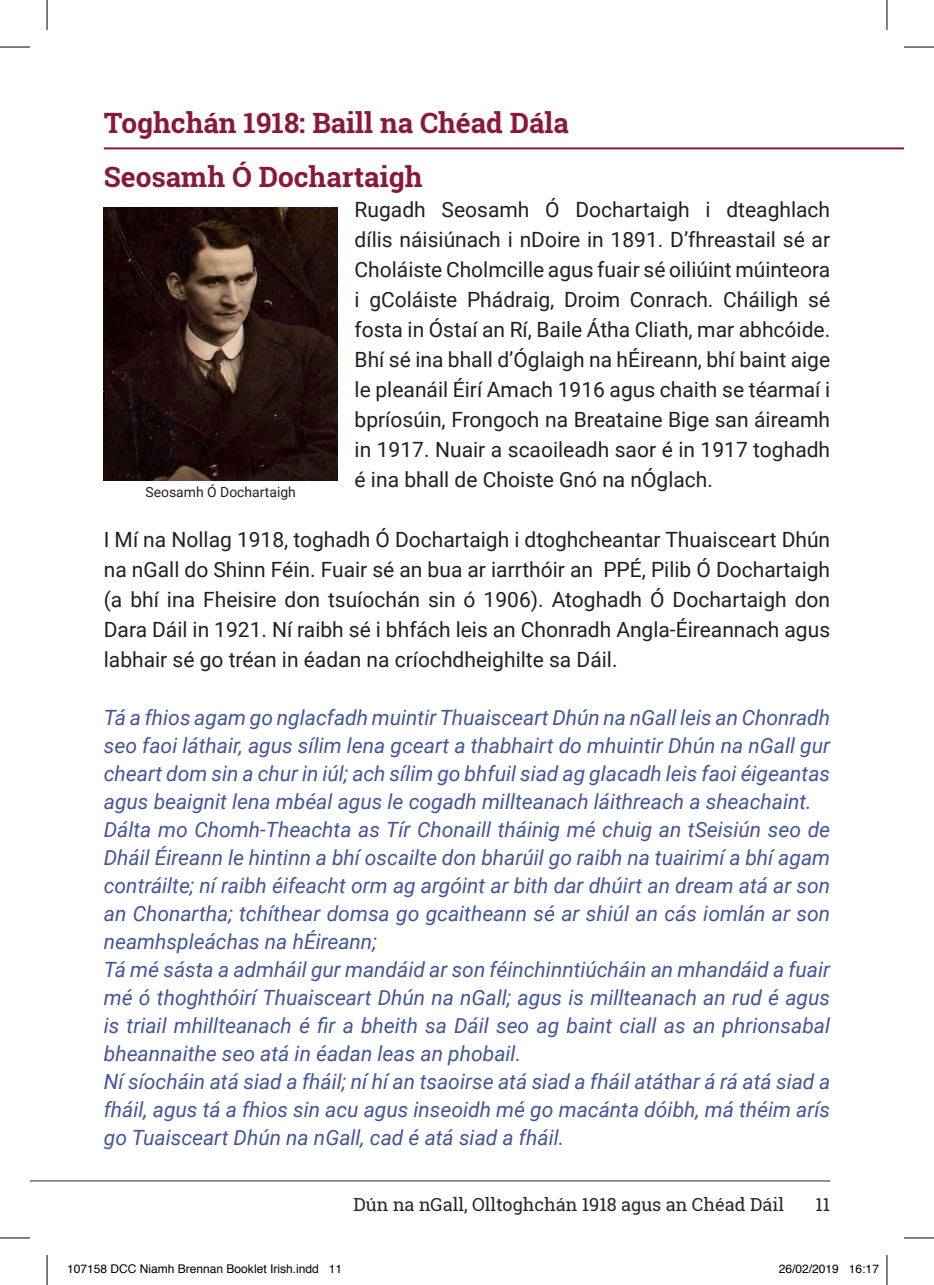
<style>
.page{position:relative;width:934px;height:1285px;background:#fff}
.page>*{position:absolute;margin:0;border:0;box-sizing:border-box;transform-origin:0 0}
.t1{font:700 28px/54px "Roboto Slab";color:#8a1838}
.t2{font:italic 21px/28px "Roboto";color:#43549a}
.t3{font:21px/30px "Roboto";color:#231f20;text-align:justify}
.t4{font:18px "Roboto Slab";color:#262825}
.t5{font:14px "Roboto";color:#231f20}
.t6{font:12px "Helvetica";color:#000}
</style>
<div class="page">
<svg style="left:30px;top:1180px;width:17px;height:1px"></svg>
<hr style="left:47px;top:1180px;width:782px;height:1px;background:#262825">
<img style="left:104px;top:207px;width:233px;height:274px">
<hr style="left:104px;top:147px;width:799px;height:2px;background:#8a1838">
<hr style="left:0;top:47px;width:30px;height:1px;background:#000">
<hr style="left:903px;top:47px;width:30px;height:1px;background:#000">
<hr style="left:0;top:1237px;width:30px;height:1px;background:#000">
<hr style="left:903px;top:1237px;width:30px;height:1px;background:#000">
<hr style="left:47px;top:0;width:1px;height:30px;background:#000">
<hr style="left:47px;top:1255px;width:1px;height:30px;background:#000">
<hr style="left:886px;top:0;width:1px;height:30px;background:#000">
<hr style="left:886px;top:1255px;width:1px;height:30px;background:#000">
<h1 class="t1" style="left:104px;top:96px;width:466px">Toghchán 1918: Baill na Chéad Dála<br>Seosamh Ó Dochartaigh</h1>
<p class="t3" style="left:354px;top:194px;width:477px">Rugadh Seosamh Ó Dochartaigh i dteaghlach dílis náisiúnach i nDoire in 1891. D’fhreastail sé ar Choláiste Cholmcille agus fuair sé oiliúint múinteora i gColáiste Phádraig, Droim Conrach. Cháiligh sé fosta in Óstaí an Rí, Baile Átha Cliath, mar abhcóide.<br>Bhí sé ina bhall d’Óglaigh na hÉireann, bhí baint aige le pleanáil Éirí Amach 1916 agus chaith se téarmaí i bpríosúin, Frongoch na Breataine Bige san áireamh in 1917. Nuair a scaoileadh saor é in 1917 toghadh é ina bhall de Choiste Gnó na nÓglach.</p>
<p class="t3" style="left:104px;top:524px;width:727px">I Mí na Nollag 1918, toghadh Ó Dochartaigh i dtoghcheantar Thuaisceart Dhún na nGall do Shinn Féin. Fuair sé an bua ar iarrthóir an PPÉ, Pilib Ó Dochartaigh (a bhí ina Fheisire don tsuíochán sin ó 1906). Atoghadh Ó Dochartaigh don Dara Dáil in 1921. Ní raibh sé i bhfách leis an Chonradh Angla-Éireannach agus labhair sé go tréan in éadan na críochdheighilte sa Dáil.</p>
<p class="t2" style="left:104px;top:703px;width:727px">Tá a fhios agam go nglacfadh muintir Thuaisceart Dhún na nGall leis an Chonradh seo faoi láthair, agus sílim lena gceart a thabhairt do mhuintir Dhún na nGall gur cheart dom sin a chur in iúl; ach sílim go bhfuil siad ag glacadh leis faoi éigeantas agus beaignit lena mbéal agus le cogadh millteanach láithreach a sheachaint.<br>Dálta mo Chomh-Theachta as Tír Chonaill tháinig mé chuig an tSeisiún seo de Dháil Éireann le hintinn a bhí oscailte don bharúil go raibh na tuairimí a bhí agam contráilte; ní raibh éifeacht orm ag argóint ar bith dar dhúirt an dream atá ar son an Chonartha; tchíthear domsa go gcaitheann sé ar shiúl an cás iomlán ar son neamhspleáchas na hÉireann;<br>Tá mé sásta a admháil gur mandáid ar son féinchinntiúcháin an mhandáid a fuair mé ó thoghthóirí Thuaisceart Dhún na nGall; agus is millteanach an rud é agus is triail mhillteanach é fir a bheith sa Dáil seo ag baint ciall as an phrionsabal bheannaithe seo atá in éadan leas an phobail.<br>Ní síocháin atá siad a fháil; ní hí an tsaoirse atá siad a fháil atáthar á rá atá siad a fháil, agus tá a fhios sin acu agus inseoidh mé go macánta dóibh, má théim arís go Tuaisceart Dhún na nGall, cad é atá siad a fháil.</p>
<p class="t5" style="left:145px;top:482px;width:152px">Seosamh Ó Dochartaigh</p>
<p class="t4" style="left:353px;top:1192px;width:432px">Dún na nGall, Olltoghchán 1918 agus an Chéad Dáil</p>
<p class="t4" style="left:815px;top:1192px;width:16px">11</p>
<p class="t6" style="left:67px;top:1259px;width:276px">107158 DCC Niamh Brennan Booklet Irish.indd 11</p>
<p class="t6" style="left:778px;top:1259px;width:102px">26/02/2019 16:17</p>
</div>
